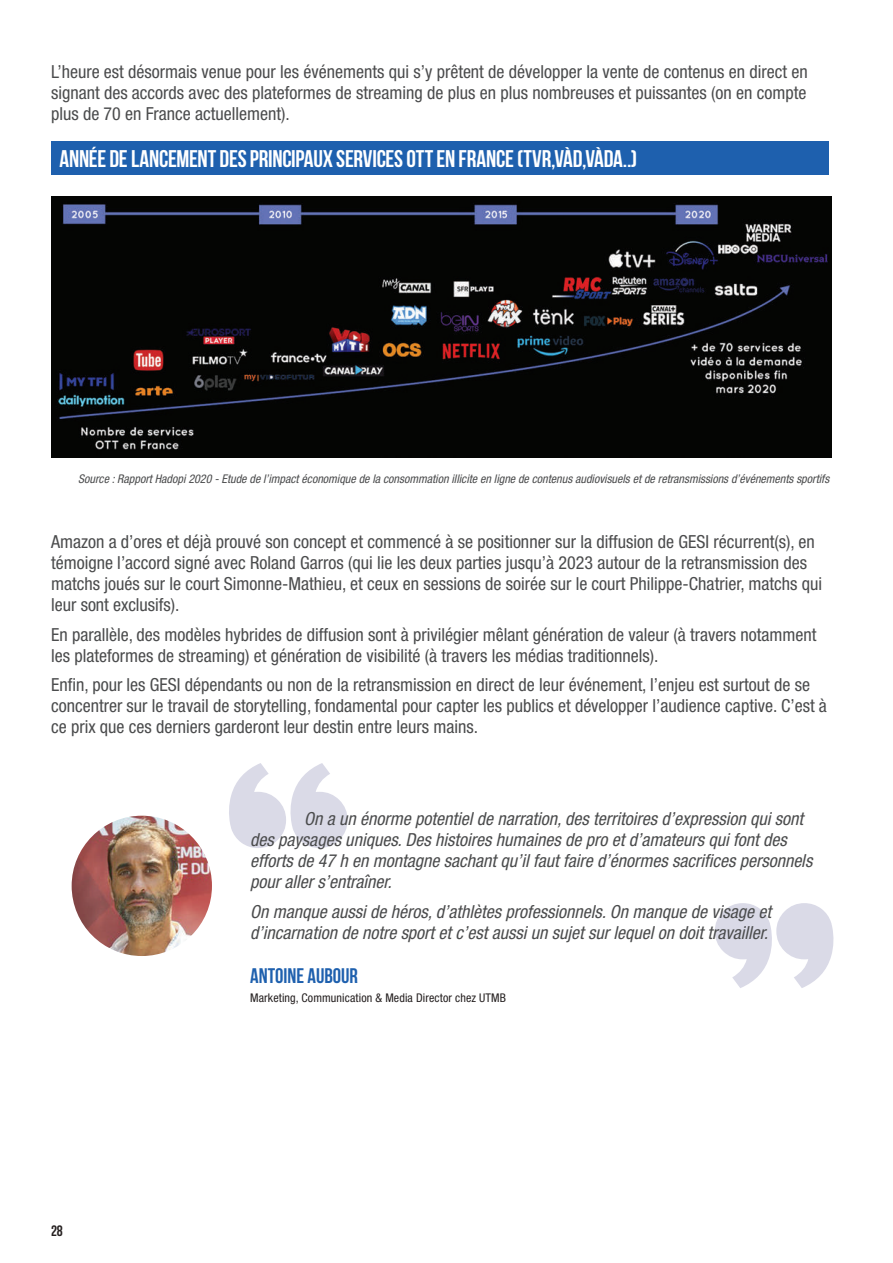
<style>
.page{position:relative;width:893px;height:1263px;background:#fff}
.page>*{position:absolute;margin:0;border:0;box-sizing:border-box;transform-origin:0 0}
.t1{font:700 24px "Bebas Neue";letter-spacing:-.015em;color:#fff}
.t2{font:700 21px "Bebas Neue";color:#1e60ae}
.t3{font:condensed 18px/21px "Helvetica Neue";color:#4b4c4d}
.t4{font:italic condensed 18px/21px "Helvetica Neue";color:#4b4c4d}
.t5{font:700 15px "Bebas Neue";color:#252020}
.t6{font:italic condensed 12px "Helvetica Neue";color:#4b4c4d}
.t7{font:condensed 12px "Helvetica Neue";letter-spacing:.01em;color:#252020}
</style>
<div class="page">
<div style="left:51px;top:141px;width:778px;height:34px;background:#1e60ae"></div>
<svg style="left:229px;top:763px;width:119px;height:85px"></svg>
<svg style="left:715px;top:903px;width:119px;height:85px"></svg>
<img style="left:72px;top:816px;width:140px;height:140px;border-radius:70px">
<img style="left:51px;top:196px;width:781px;height:261px">
<p class="t3" style="left:51px;top:61px;width:758px;text-align:justify">L’heure est désormais venue pour les événements qui s’y prêtent de développer la vente de contenus en direct en signant des accords avec des plateformes de streaming de plus en plus nombreuses et puissantes (on en compte plus de 70 en France actuellement).</p>
<h1 class="t1" style="left:60px;top:145px;width:579px">ANNÉE DE LANCEMENT DES PRINCIPAUX SERVICES OTT EN FRANCE (TVR,VÀD,VÀDA..)</h1>
<p class="t6" style="left:78px;top:472px;width:752px">Source : Rapport Hadopi 2020 - Etude de l’impact économique de la consommation illicite en ligne de contenus audiovisuels et de retransmissions d’événements sportifs</p>
<p class="t3" style="left:51px;top:531px;width:773px">Amazon a d’ores et déjà prouvé son concept et commencé à se positionner sur la diffusion de GESI récurrent(s), en témoigne l’accord signé avec Roland Garros (qui lie les deux parties jusqu’à 2023 autour de la retransmission des matchs joués sur le court Simonne-Mathieu, et ceux en sessions de soirée sur le court Philippe-Chatrier, matchs qui leur sont exclusifs).</p>
<p class="t3" style="left:51px;top:624px;width:767px">En parallèle, des modèles hybrides de diffusion sont à privilégier mêlant génération de valeur (à travers notamment les plateformes de streaming) et génération de visibilité (à travers les médias traditionnels).</p>
<p class="t3" style="left:51px;top:674px;width:777px">Enfin, pour les GESI dépendants ou non de la retransmission en direct de leur événement, l’enjeu est surtout de se concentrer sur le travail de storytelling, fondamental pour capter les publics et développer l’audience captive. C’est à ce prix que ces derniers garderont leur destin entre leurs mains.</p>
<p class="t5" style="left:51px;top:1223px;width:13px">28</p>
<p class="t4" style="left:250px;top:808px;width:564px;text-indent:54px">On a un énorme potentiel de narration, des territoires d’expression qui sont des paysages uniques. Des histoires humaines de pro et d’amateurs qui font des efforts de 47 h en montagne sachant qu’il faut faire d’énormes sacrifices personnels pour aller s’entraîner.</p>
<p class="t4" style="left:250px;top:900px;width:522px">On manque aussi de héros, d’athlètes professionnels. On manque de visage et d’incarnation de notre sport et c’est aussi un sujet sur lequel on doit travailler.</p>
<p class="t2" style="left:250px;top:964px;width:109px">ANTOINE AUBOUR</p>
<p class="t7" style="left:250px;top:991px;width:257px">Marketing, Communication &amp; Media Director chez UTMB</p>
</div>
